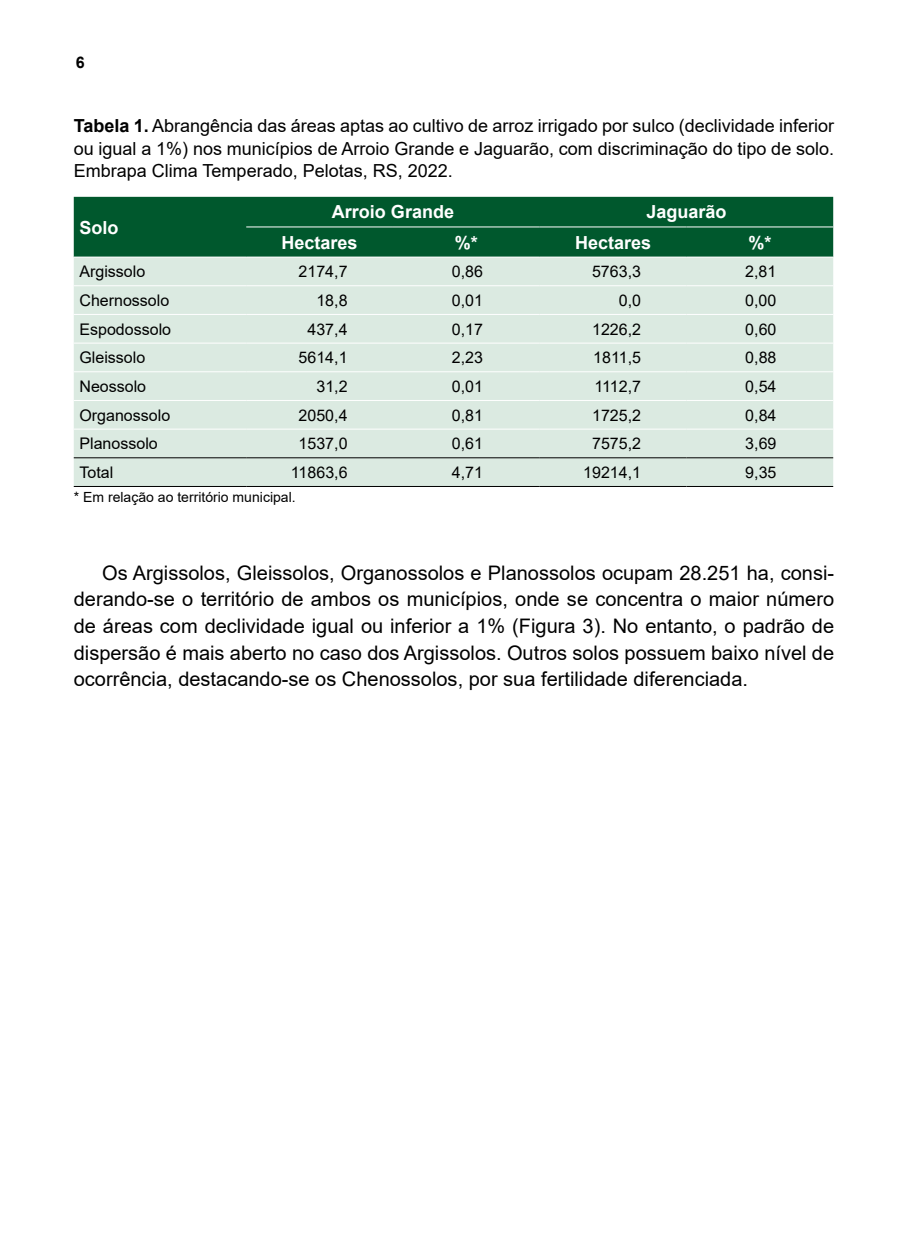
<style>
.page{position:relative;width:908px;height:1248px;background:#fff}
.page>*{position:absolute;margin:0;border:0;box-sizing:border-box;transform-origin:0 0}
.t1{font:20px/26.6px "Arial";color:#000;text-align:justify}
.t2{font:18px/22.2px "Arial";color:#000;text-align:justify}
.t3{font:700 18px "Arial";color:#fff}
.t4{font:16px "Arial";color:#000}
.t5{font:700 16px "Arial";color:#000}
.t6{font:14px "Arial";color:#000}
.s1{font-weight:700}
</style>
<div class="page">
<div style="left:74px;top:197px;width:758px;height:59px;background:#00582d"></div>
<div style="left:74px;top:257px;width:758px;height:229px;background:#dbeae1"></div>
<hr style="left:246px;top:226px;width:147px;height:1px;background:#fff">
<hr style="left:393px;top:226px;width:146px;height:1px;background:#fff">
<hr style="left:539px;top:226px;width:147px;height:1px;background:#fff">
<hr style="left:686px;top:226px;width:146px;height:1px;background:#fff">
<hr style="left:74px;top:285px;width:172px;height:1px;background:#fff">
<hr style="left:246px;top:285px;width:147px;height:1px;background:#fff">
<hr style="left:393px;top:285px;width:146px;height:1px;background:#fff">
<hr style="left:539px;top:285px;width:147px;height:1px;background:#fff">
<hr style="left:686px;top:285px;width:146px;height:1px;background:#fff">
<hr style="left:74px;top:314px;width:172px;height:1px;background:#fff">
<hr style="left:246px;top:314px;width:147px;height:1px;background:#fff">
<hr style="left:393px;top:314px;width:146px;height:1px;background:#fff">
<hr style="left:539px;top:314px;width:147px;height:1px;background:#fff">
<hr style="left:686px;top:314px;width:146px;height:1px;background:#fff">
<hr style="left:74px;top:342px;width:172px;height:1px;background:#fff">
<hr style="left:246px;top:342px;width:147px;height:1px;background:#fff">
<hr style="left:393px;top:342px;width:146px;height:1px;background:#fff">
<hr style="left:539px;top:342px;width:147px;height:1px;background:#fff">
<hr style="left:686px;top:342px;width:146px;height:1px;background:#fff">
<hr style="left:74px;top:371px;width:172px;height:1px;background:#fff">
<hr style="left:246px;top:371px;width:147px;height:1px;background:#fff">
<hr style="left:393px;top:371px;width:146px;height:1px;background:#fff">
<hr style="left:539px;top:371px;width:147px;height:1px;background:#fff">
<hr style="left:686px;top:371px;width:146px;height:1px;background:#fff">
<hr style="left:74px;top:400px;width:172px;height:1px;background:#fff">
<hr style="left:246px;top:400px;width:147px;height:1px;background:#fff">
<hr style="left:393px;top:400px;width:146px;height:1px;background:#fff">
<hr style="left:539px;top:400px;width:147px;height:1px;background:#fff">
<hr style="left:686px;top:400px;width:146px;height:1px;background:#fff">
<hr style="left:74px;top:428px;width:172px;height:1px;background:#fff">
<hr style="left:246px;top:428px;width:147px;height:1px;background:#fff">
<hr style="left:393px;top:428px;width:146px;height:1px;background:#fff">
<hr style="left:539px;top:428px;width:147px;height:1px;background:#fff">
<hr style="left:686px;top:428px;width:146px;height:1px;background:#fff">
<hr style="left:74px;top:457px;width:172px;height:1px;background:#000">
<hr style="left:246px;top:457px;width:147px;height:1px;background:#000">
<hr style="left:393px;top:457px;width:146px;height:1px;background:#000">
<hr style="left:539px;top:457px;width:147px;height:1px;background:#000">
<hr style="left:686px;top:457px;width:146px;height:1px;background:#000">
<hr style="left:74px;top:486px;width:172px;height:1px;background:#000">
<hr style="left:246px;top:486px;width:147px;height:1px;background:#000">
<hr style="left:393px;top:486px;width:146px;height:1px;background:#000">
<hr style="left:539px;top:486px;width:147px;height:1px;background:#000">
<hr style="left:686px;top:486px;width:146px;height:1px;background:#000">
<p class="t5" style="left:76px;top:51px;width:10px">6</p>
<p class="t2" style="left:74px;top:115px;width:761px"><span class="s1">Tabela 1.</span> Abrangência das áreas aptas ao cultivo de arroz irrigado por sulco (declividade inferior ou igual a 1%) nos municípios de Arroio Grande e Jaguarão, com discriminação do tipo de solo.<br>Embrapa Clima Temperado, Pelotas, RS, 2022.</p>
<p class="t3" style="left:79px;top:214px;width:41px">Solo</p>
<p class="t3" style="left:332px;top:199px;width:124px">Arroio Grande</p>
<p class="t3" style="left:646px;top:199px;width:82px">Jaguarão</p>
<p class="t3" style="left:281px;top:229px;width:78px">Hectares</p>
<p class="t3" style="left:454px;top:229px;width:25px">%*</p>
<p class="t3" style="left:574px;top:229px;width:78px">Hectares</p>
<p class="t3" style="left:748px;top:229px;width:25px">%*</p>
<p class="t4" style="left:79px;top:260px;width:67px">Argissolo</p>
<p class="t4" style="left:298px;top:260px;width:50px">2174,7</p>
<p class="t4" style="left:451px;top:260px;width:33px">0,86</p>
<p class="t4" style="left:591px;top:260px;width:50px">5763,3</p>
<p class="t4" style="left:745px;top:260px;width:33px">2,81</p>
<p class="t4" style="left:79px;top:289px;width:91px">Chernossolo</p>
<p class="t4" style="left:316px;top:289px;width:33px">18,8</p>
<p class="t4" style="left:451px;top:289px;width:33px">0,01</p>
<p class="t4" style="left:618px;top:289px;width:24px">0,0</p>
<p class="t4" style="left:745px;top:289px;width:33px">0,00</p>
<p class="t4" style="left:79px;top:318px;width:93px">Espodossolo</p>
<p class="t4" style="left:307px;top:318px;width:42px">437,4</p>
<p class="t4" style="left:451px;top:318px;width:33px">0,17</p>
<p class="t4" style="left:592px;top:318px;width:50px">1226,2</p>
<p class="t4" style="left:745px;top:318px;width:33px">0,60</p>
<p class="t4" style="left:79px;top:346px;width:67px">Gleissolo</p>
<p class="t4" style="left:298px;top:346px;width:50px">5614,1</p>
<p class="t4" style="left:451px;top:346px;width:33px">2,23</p>
<p class="t4" style="left:593px;top:346px;width:49px">1811,5</p>
<p class="t4" style="left:745px;top:346px;width:33px">0,88</p>
<p class="t4" style="left:79px;top:375px;width:68px">Neossolo</p>
<p class="t4" style="left:316px;top:375px;width:33px">31,2</p>
<p class="t4" style="left:451px;top:375px;width:33px">0,01</p>
<p class="t4" style="left:594px;top:375px;width:48px">1112,7</p>
<p class="t4" style="left:745px;top:375px;width:33px">0,54</p>
<p class="t4" style="left:79px;top:404px;width:92px">Organossolo</p>
<p class="t4" style="left:298px;top:404px;width:50px">2050,4</p>
<p class="t4" style="left:451px;top:404px;width:33px">0,81</p>
<p class="t4" style="left:592px;top:404px;width:50px">1725,2</p>
<p class="t4" style="left:745px;top:404px;width:33px">0,84</p>
<p class="t4" style="left:79px;top:432px;width:80px">Planossolo</p>
<p class="t4" style="left:298px;top:432px;width:50px">1537,0</p>
<p class="t4" style="left:451px;top:432px;width:33px">0,61</p>
<p class="t4" style="left:592px;top:432px;width:50px">7575,2</p>
<p class="t4" style="left:745px;top:432px;width:33px">3,69</p>
<p class="t4" style="left:79px;top:461px;width:35px">Total</p>
<p class="t4" style="left:291px;top:461px;width:58px">11863,6</p>
<p class="t4" style="left:451px;top:461px;width:33px">4,71</p>
<p class="t4" style="left:583px;top:461px;width:59px">19214,1</p>
<p class="t4" style="left:745px;top:461px;width:33px">9,35</p>
<p class="t6" style="left:74px;top:487px;width:223px">* Em relação ao território municipal.</p>
<p class="t1" style="left:74px;top:559px;width:761px;text-indent:28px">Os Argissolos, Gleissolos, Organossolos e Planossolos ocupam 28.251 ha, consi&shy;derando-se o território de ambos os municípios, onde se concentra o maior número de áreas com declividade igual ou inferior a 1% (Figura 3). No entanto, o padrão de dispersão é mais aberto no caso dos Argissolos. Outros solos possuem baixo nível de ocorrência, destacando-se os Chenossolos, por sua fertilidade diferenciada.</p>
</div>
